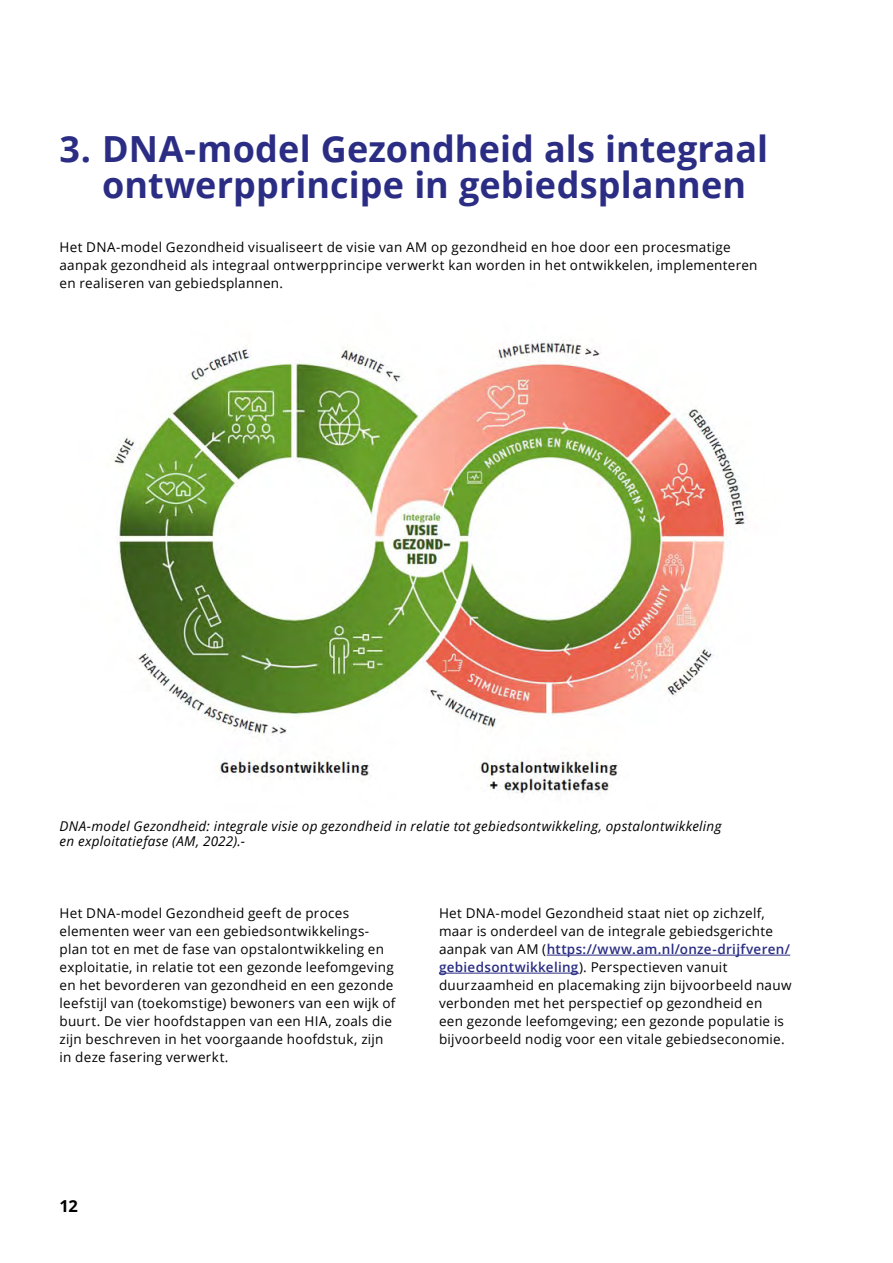
<style>
.page{position:relative;width:893px;height:1263px;background:#fff}
.page>*{position:absolute;margin:0;border:0;box-sizing:border-box;transform-origin:0 0}
.kop_blauw{font:700 36px/36px "Open Sans";letter-spacing:.005em;color:#2a2d83;text-align:center}
.t1{font:700 16.5px "Open Sans";color:#000}
.plat{font:13.5px/18px "Open Sans";letter-spacing:.02em;color:#000}
.onderschrift{font:italic 13.5px/15px "Open Sans";letter-spacing:.02em;color:#000}
.s1{font-weight:600;color:#2a2d83}
</style>
<div class="page">
<img style="left:112px;top:340px;width:635px;height:454px">
<hr style="left:547px;top:955px;width:243px;height:1px;background:#2a2d83">
<hr style="left:439px;top:973px;width:140px;height:1px;background:#2a2d83">
<p class="kop_blauw" style="left:60px;top:130px;width:710px">3. DNA-model Gezondheid als integraal ontwerpprincipe in gebiedsplannen</p>
<p class="plat" style="left:60px;top:238px;width:699px">Het DNA-model Gezondheid visualiseert de visie van AM op gezondheid en hoe door een procesmatige aanpak gezondheid als integraal ontwerpprincipe verwerkt kan worden in het ontwikkelen, implementeren en realiseren van gebiedsplannen.</p>
<p class="onderschrift" style="left:60px;top:818px;width:663px">DNA-model Gezondheid: integrale visie op gezondheid in relatie tot gebiedsontwikkeling, opstalontwikkeling en exploitatiefase (AM, 2022).-</p>
<p class="plat" style="left:60px;top:904px;width:337px">Het DNA-model Gezondheid geeft de proces elementen weer van een gebiedsontwikkelings&shy;plan tot en met de fase van opstalontwikkeling en exploitatie, in relatie tot een gezonde leefomgeving en het bevorderen van gezondheid en een gezonde leefstijl van (toekomstige) bewoners van een wijk of buurt. De vier hoofdstappen van een HIA, zoals die zijn beschreven in het voorgaande hoofdstuk, zijn in deze fasering verwerkt.</p>
<p class="plat" style="left:439px;top:904px;width:354px">Het DNA-model Gezondheid staat niet op zichzelf, maar is onderdeel van de integrale gebiedsgerichte aanpak van AM (<span class="s1">https://www.am.nl/onze-drijfveren/ gebiedsontwikkeling</span>). Perspectieven vanuit duurzaamheid en placemaking zijn bijvoorbeeld nauw verbonden met het perspectief op gezondheid en<br>een gezonde leefomgeving; een gezonde populatie is bijvoorbeeld nodig voor een vitale gebiedseconomie.</p>
<p class="t1" style="left:60px;top:1194px;width:20px">12</p>
</div>
